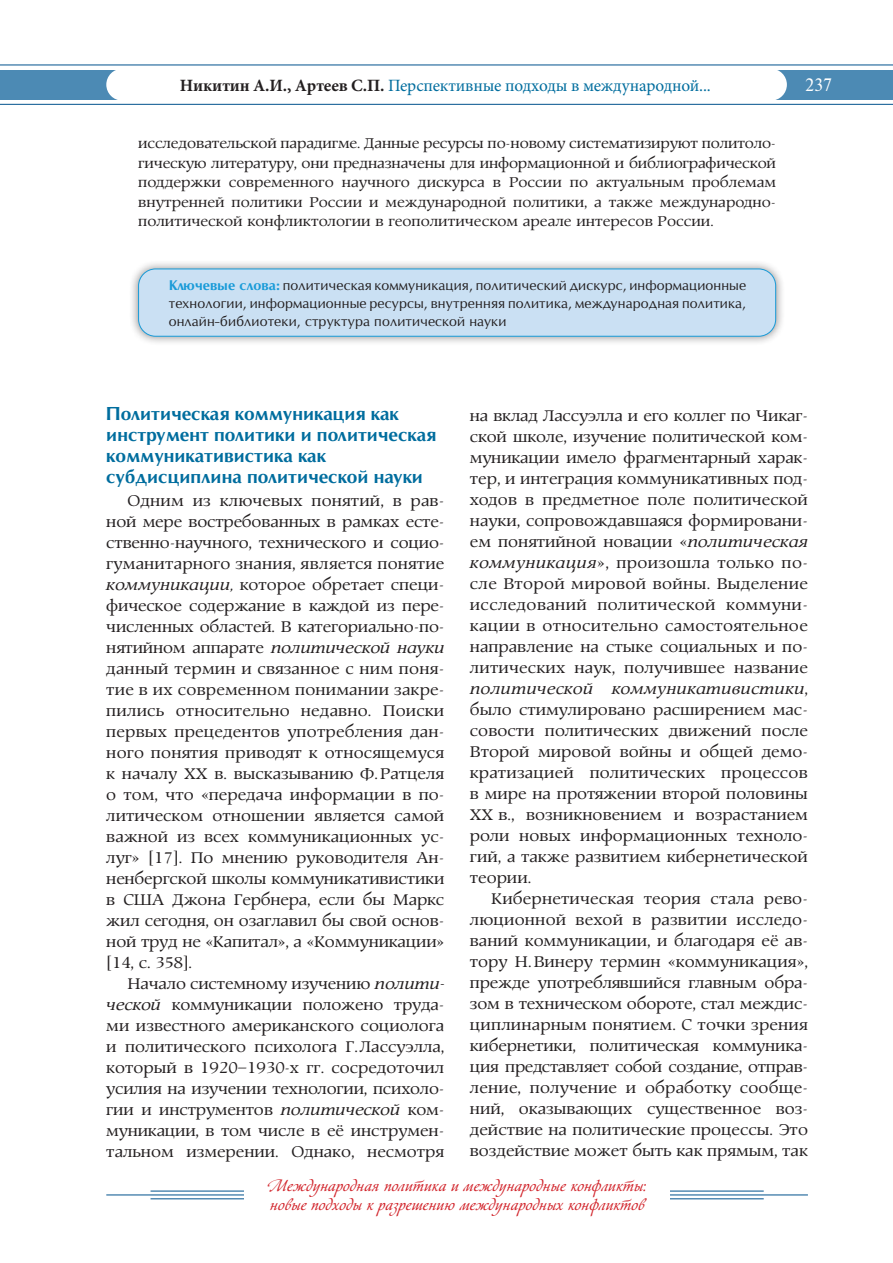
<style>
.page{position:relative;width:893px;height:1263px;background:#fff}
.page>*{position:absolute;margin:0;border:0;box-sizing:border-box;transform-origin:0 0}
.t1{font:700 18px/21px "Opium New C";color:#006d9e}
.t2{font:18px "Newton C";color:#fff}
.t3{font:17.25px/21px "Prospect C";color:#231f20;text-align:justify}
.t4{font:17.25px "Minion Pro";letter-spacing:-.01em;color:#006d9e}
.t5{font:15.75px/19.5px "Prospect C";color:#231f20;text-align:justify}
.t6{font:15.75px/18.9px "Cometa C";color:#d1232a}
.t7{font:13.5px/18px "Opium New C";letter-spacing:.01em;color:#231f20;text-align:justify}
.s1{font-weight:700;color:#231f20}
.s2{font-weight:700;color:#199bd8}
.s3{font-style:italic}
</style>
<div class="page">
<div style="left:0;top:70px;width:893px;height:30px;background:#4c8ab4"></div>
<div style="left:106px;top:69px;width:681px;height:32px;background:#fff;border-radius:16px"></div>
<hr style="left:0;top:65px;width:893px;height:1px;background:#01528d">
<hr style="left:0;top:104px;width:893px;height:1px;background:#01528d">
<hr style="left:553px;top:1194px;width:255px;height:1px;background:#01528d">
<hr style="left:106px;top:1194px;width:255px;height:1px;background:#01528d">
<hr style="left:151px;top:1191px;width:210px;height:1px;background:#01528d">
<hr style="left:553px;top:1191px;width:211px;height:1px;background:#01528d">
<hr style="left:151px;top:1198px;width:210px;height:1px;background:#01528d">
<hr style="left:553px;top:1198px;width:211px;height:1px;background:#01528d">
<div style="left:244px;top:1178px;width:426px;height:33px;background:#fff"></div>
<div style="left:129px;top:260px;width:656px;height:86px;background:#231f20;opacity:.5"></div>
<div style="left:139px;top:269px;width:637px;height:67px;background:#cae0f3;border-radius:17px"></div>
<div style="left:138px;top:269px;width:638px;height:68px;border:1px solid #199bd8;border-radius:17px"></div>
<p class="t4" style="left:180px;top:74px;width:532px"><span class="s1">Никитин А.И., Артеев С.П.</span> Перспективные подходы в международной...</p>
<p class="t2" style="left:805px;top:75px;width:29px">237</p>
<p class="t5" style="left:138px;top:134px;width:639px">исследовательской парадигме. Данные ресурсы по-новому систематизируют политоло&shy;гическую литературу, они предназначены для информационной и библиографической поддержки современного научного дискурса в России по актуальным проблемам внутренней политики России и международной политики, а также международно&shy;политической конфликтологии в геополитическом ареале интересов России.</p>
<p class="t7" style="left:169px;top:276px;width:579px"><span class="s2">Ключевые слова:</span> политическая коммуникация, политический дискурс, информационные технологии, информационные ресурсы, внутренняя политика, международная политика, онлайн-библиотеки, структура политической науки</p>
<p class="t1" style="left:106px;top:403px;width:332px">Политическая коммуникация как инструмент политики и политическая коммуникативистика как субдисциплина политической науки</p>
<p class="t3" style="left:106px;top:490px;width:340px;text-indent:21px">Одним из ключевых понятий, в рав&shy;ной мере востребованных в рамках есте&shy;ственно-научного, технического и социо&shy;гуманитарного знания, является понятие <span class="s3">коммуникации,</span> которое обретает специ&shy;фическое содержание в каждой из пере&shy;численных областей. В категориально-по&shy;нятийном аппарате <span class="s3">политической науки </span>данный термин и связанное с ним поня&shy;тие в их современном понимании закре&shy;пились относительно недавно. Поиски первых прецедентов употребления дан&shy;ного понятия приводят к относящемуся к началу ХХ в. высказыванию Ф.Ратцеля о том, что «передача информации в по&shy;литическом отношении является самой важной из всех коммуникационных ус&shy;луг» [17]. По мнению руководителя Ан&shy;ненбергской школы коммуникативистики в США Джона Гербнера, если бы Маркс жил сегодня, он озаглавил бы свой основ&shy;ной труд не «Капитал», а «Коммуникации» [14, с. 358].</p>
<p class="t3" style="left:106px;top:973px;width:340px;text-indent:21px">Начало системному изучению <span class="s3">полити&shy;ческой</span> коммуникации положено труда&shy;ми известного американского социолога и политического психолога Г.Лассуэлла, который в 1920–1930-х гг. сосредоточил усилия на изучении технологии, психоло&shy;гии и инструментов <span class="s3">политической</span> ком&shy;муникации, в том числе в её инструмен&shy;тальном измерении. Однако, несмотря</p>
<p class="t3" style="left:470px;top:406px;width:340px">на вклад Лассуэлла и его коллег по Чикаг&shy;ской школе, изучение политической ком&shy;муникации имело фрагментарный харак&shy;тер, и интеграция коммуникативных под&shy;ходов в предметное поле политической науки, сопровождавшаяся формировани&shy;ем понятийной новации «<span class="s3">политическая коммуникация</span>», произошла только по&shy;сле Второй мировой войны. Выделение исследований политической коммуни&shy;кации в относительно самостоятельное направление на стыке социальных и по&shy;литических наук, получившее название <span class="s3">политической коммуникативистики</span>, было стимулировано расширением мас&shy;совости политических движений после Второй мировой войны и общей демо&shy;кратизацией политических процессов в мире на протяжении второй половины XX в., возникновением и возрастанием роли новых информационных техноло&shy;гий, а также развитием кибернетической теории.</p>
<p class="t3" style="left:470px;top:889px;width:340px;text-indent:21px">Кибернетическая теория стала рево&shy;люционной вехой в развитии исследо&shy;ваний коммуникации, и благодаря её ав&shy;тору Н.Винеру термин «коммуникация», прежде употреблявшийся главным обра&shy;зом в техническом обороте, стал междис&shy;циплинарным понятием. С точки зрения кибернетики, политическая коммуника&shy;ция представляет собой создание, отправ&shy;ление, получение и обработку сообще&shy;ний, оказывающих существенное воз&shy;действие на политические процессы. Это воздействие может быть как прямым, так</p>
<p class="t6" style="left:268px;top:1177px;width:380px">Международная политика и международные конфликты: новые подходы к разрешению международных конфликтов</p>
</div>
